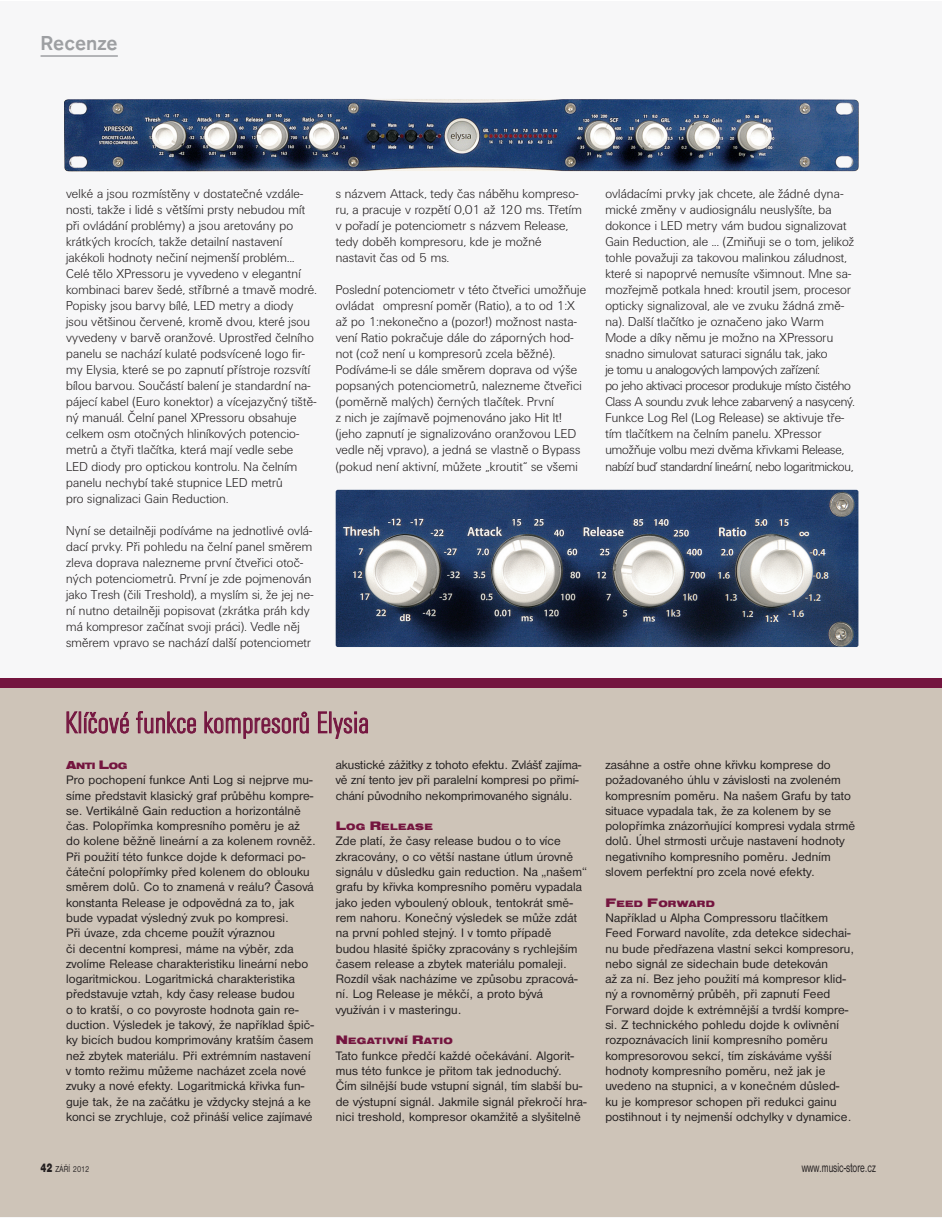
<style>
.page{position:relative;width:942px;height:1218px;background:#fff}
.page>*{position:absolute;margin:0;border:0;box-sizing:border-box;transform-origin:0 0}
.t1{font:300 condensed 31.5px "Unitus DCE";color:#74153f}
.t2{font:500 21px "Accius TCE";color:#9d9fa2}
.t3{font:13.5px "Nimbus Sans DCE";color:#231f20;scale:.67 1}
.t4{font:300 13.35px/16px "Unitus DCE";letter-spacing:.015em;color:#231f20}
.t5{font:12.75px/15.3px "Nimbus Sans DCE";letter-spacing:.01em;color:#231f20}
.t6{font:900 expanded 9.6px "Nimbus Sans DCE";letter-spacing:.025em;color:#74153f}
.t7{font:9px "Nimbus Sans DCE";letter-spacing:.03em;color:#231f20;scale:.8 1}
.s1{color:#fff}
.s2{font-size:12px}
.s3{font-size:12.75px}
.s4{font-weight:900;font-size:12.6px}
</style>
<div class="page">
<div style="left:1px;top:1px;width:940px;height:1216px;background:#f7f7f8"></div>
<img style="left:65px;top:99px;width:793px;height:73px">
<div style="left:1px;top:685px;width:940px;height:532px;background:#cec4b8"></div>
<div style="left:1px;top:678px;width:940px;height:9px;background:#74153f"></div>
<img style="left:335px;top:490px;width:523px;height:157px;border-radius:2px">
<hr style="left:41px;top:55px;width:77px;height:2px;background:#9d9fa2">
<h2 class="t2" style="left:41px;top:31px;width:79px">Recenze</h2>
<p class="t4" style="left:66px;top:185px;width:252px">velké a jsou rozmístěny v dostatečné vzdále&shy;nosti, takže i lidé s většími prsty nebudou mít při ovládání problémy) a jsou aretovány po krátkých krocích, takže detailní nastavení jakékoli hodnoty nečiní nejmenší problém...<br>Celé tělo XPressoru je vyvedeno v elegantní kombinaci barev šedé, stříbrné a tmavě modré.<br>Popisky jsou barvy bílé, LED metry a diody jsou většinou červené, kromě dvou, které jsou vyvedeny v barvě oranžové. Uprostřed čelního panelu se nachází kulaté podsvícené logo fir&shy;my Elysia, které se po zapnutí přístroje rozsvítí bílou barvou. Součástí balení je standardní na&shy;pájecí kabel (Euro konektor) a vícejazyčný tiště&shy;ný manuál. Čelní panel XPressoru obsahuje celkem osm otočných hliníkových potencio&shy;metrů a čtyři tlačítka, která mají vedle sebe LED diody pro optickou kontrolu. Na čelním panelu nechybí také stupnice LED metrů<br>pro signalizaci Gain Reduction.</p>
<p class="t4" style="left:66px;top:522px;width:249px">Nyní se detailněji podíváme na jednotlivé ovlá&shy;dací prvky. Při pohledu na čelní panel směrem zleva doprava nalezneme první čtveřici otoč&shy;ných potenciometrů. První je zde pojmenován jako Tresh (čili Treshold), a myslím si, že jej ne&shy;ní nutno detailněji popisovat (zkrátka práh kdy má kompresor začínat svoji práci). Vedle něj směrem vpravo se nachází další potenciometr</p>
<p class="t4" style="left:335px;top:185px;width:248px">s názvem Attack, tedy čas náběhu kompreso&shy;ru, a pracuje v rozpětí 0,01 až 120 ms. Třetím v pořadí je potenciometr s názvem Release, tedy doběh kompresoru, kde je možné nastavit čas od 5 ms.</p>
<p class="t4" style="left:335px;top:281px;width:252px">Poslední potenciometr v této čtveřici umožňuje ovládat <span class="s1">k</span>ompresní poměr (Ratio), a to od 1:X až po 1:nekonečno a (pozor!) možnost nasta&shy;vení Ratio pokračuje dále do záporných hod&shy;not (což není u kompresorů zcela běžné).<br>Podíváme-li se dále směrem doprava od výše popsaných potenciometrů, nalezneme čtveřici (poměrně malých) černých tlačítek. První<br>z nich je zajímavě pojmenováno jako Hit It! (jeho zapnutí je signalizováno oranžovou LED vedle něj vpravo), a jedná se vlastně o Bypass (pokud není aktivní, můžete „kroutit“ se všemi</p>
<p class="t4" style="left:605px;top:185px;width:251px">ovládacími prvky jak chcete, ale žádné dyna&shy;mické změny v audiosignálu neuslyšíte, ba dokonce i LED metry vám budou signalizovat Gain Reduction, ale ... (Zmiňuji se o tom, jelikož tohle považuji za takovou malinkou záludnost, které si napoprvé nemusíte všimnout. Mne sa&shy;mozřejmě potkala hned: kroutil jsem, procesor opticky signalizoval, ale ve zvuku žádná změ&shy;na). Další tlačítko je označeno jako Warm Mode a díky němu je možno na XPressoru snadno simulovat saturaci signálu tak, jako<br>je tomu u analogových lampových zařízení:<br>po jeho aktivaci procesor produkuje místo čistého Class A soundu zvuk lehce zabarvený a nasycený.<br>Funkce Log Rel (Log Release) se aktivuje tře&shy;tím tlačítkem na čelním panelu. XPressor umožňuje volbu mezi dvěma křivkami Release, nabízí buď standardní lineární, nebo logaritmickou,</p>
<h1 class="t1" style="left:65px;top:703px;width:305px">Klíčové funkce kompresorů Elysia</h1>
<p class="t6" style="left:66px;top:760px;width:63px"><span class="s2">A</span>NTI <span class="s3">L</span>OG</p>
<p class="t5" style="left:66px;top:772px;width:251px">Pro pochopení funkce Anti Log si nejprve mu&shy;síme představit klasický graf průběhu kompre&shy;se. Vertikálně Gain reduction a horizontálně čas. Polopřímka kompresního poměru je až do kolene běžně lineární a za kolenem rovněž.<br>Při použití této funkce dojde k deformaci po&shy;čáteční polopřímky před kolenem do oblouku směrem dolů. Co to znamená v reálu? Časová konstanta Release je odpovědná za to, jak bude vypadat výsledný zvuk po kompresi.<br>Při úvaze, zda chceme použít výraznou<br>či decentní kompresi, máme na výběr, zda zvolíme Release charakteristiku lineární nebo logaritmickou. Logaritmická charakteristika představuje vztah, kdy časy release budou<br>o to kratší, o co povyroste hodnota gain re&shy;duction. Výsledek je takový, že například špič&shy;ky bicích budou komprimovány kratším časem než zbytek materiálu. Při extrémním nastavení v tomto režimu můžeme nacházet zcela nové zvuky a nové efekty. Logaritmická křivka fun&shy;guje tak, že na začátku je vždycky stejná a ke konci se zrychluje, což přináší velice zajímavé</p>
<p class="t5" style="left:335px;top:757px;width:247px">akustické zážitky z tohoto efektu. Zvlášť zajíma&shy;vě zní tento jev při paralelní kompresi po přimí&shy;chání původního nekomprimovaného signálu.</p>
<p class="t6" style="left:335px;top:821px;width:99px"><span class="s3">L</span>OG <span class="s3">R</span>ELEASE</p>
<p class="t5" style="left:335px;top:833px;width:252px">Zde platí, že časy release budou o to více zkracovány, o co větší nastane útlum úrovně signálu v důsledku gain reduction. Na „našem“ grafu by křivka kompresního poměru vypadala jako jeden vyboulený oblouk, tentokrát smě&shy;rem nahoru. Konečný výsledek se může zdát na první pohled stejný. I v tomto případě budou hlasité špičky zpracovány s rychlejším časem release a zbytek materiálu pomaleji.<br>Rozdíl však nacházíme ve způsobu zpracová&shy;ní. Log Release je měkčí, a proto bývá využíván i v masteringu.</p>
<p class="t6" style="left:335px;top:1035px;width:119px"><span class="s3">N</span>EGATIVNÍ <span class="s3">R</span>ATIO</p>
<p class="t5" style="left:335px;top:1047px;width:252px">Tato funkce předčí každé očekávání. Algorit&shy;mus této funkce je přitom tak jednoduchý.<br>Čím silnější bude vstupní signál, tím slabší bu&shy;de výstupní signál. Jakmile signál překročí hra&shy;nici treshold, kompresor okamžitě a slyšitelně</p>
<p class="t5" style="left:605px;top:757px;width:251px">zasáhne a ostře ohne křivku komprese do požadovaného úhlu v závislosti na zvoleném kompresním poměru. Na našem Grafu by tato situace vypadala tak, že za kolenem by se polopřímka znázorňující kompresi vydala strmě dolů. Úhel strmosti určuje nastavení hodnoty negativního kompresního poměru. Jedním slovem perfektní pro zcela nové efekty.</p>
<p class="t6" style="left:605px;top:897px;width:111px"><span class="s3">F</span>EED <span class="s3">F</span>ORWARD</p>
<p class="t5" style="left:605px;top:910px;width:250px">Například u Alpha Compressoru tlačítkem Feed Forward navolíte, zda detekce sidechai&shy;nu bude předřazena vlastní sekci kompresoru, nebo signál ze sidechain bude detekován<br>až za ní. Bez jeho použití má kompresor klid&shy;ný a rovnoměrný průběh, při zapnutí Feed Forward dojde k extrémnější a tvrdší kompre&shy;si. Z technického pohledu dojde k ovlivnění rozpoznávacích linií kompresního poměru kompresorovou sekcí, tím získáváme vyšší hodnoty kompresního poměru, než jak je uvedeno na stupnici, a v konečném důsled&shy;ku je kompresor schopen při redukci gainu postihnout i ty nejmenší odchylky v dynamice.</p>
<p class="t7" style="left:41px;top:1163px;width:62px"><span class="s4">42</span> ZÁŘÍ 2012</p>
<p class="t3" style="left:801px;top:1159px;width:112px">www.music-store.cz</p>
</div>
